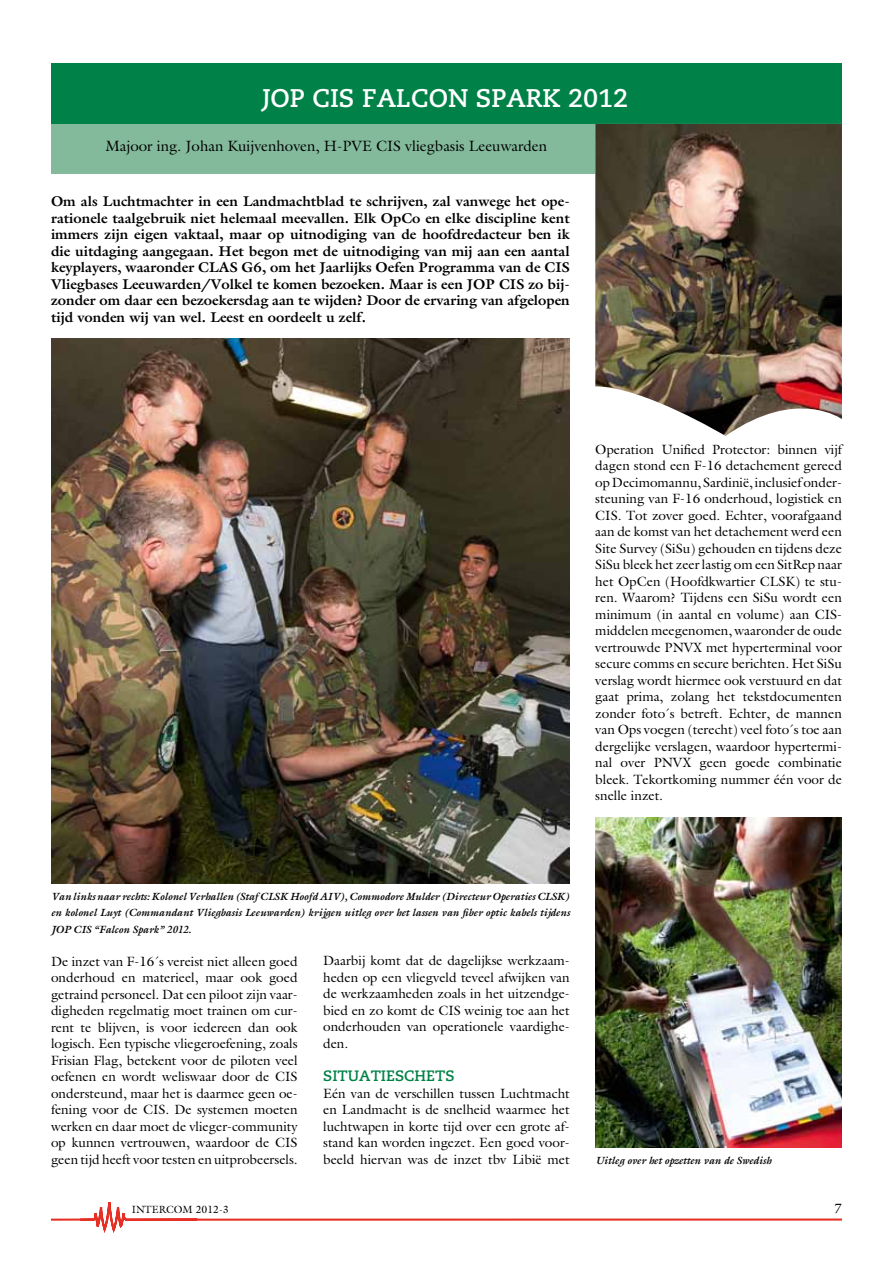
<style>
.page{position:relative;width:893px;height:1263px;background:#fff}
.page>*{position:absolute;margin:0;border:0;box-sizing:border-box;transform-origin:0 0}
.t1{font:700 25.5px "Caecilia";color:#fff}
.t2{font:15px "Galliard Std";color:#000}
.t3{font:700 15px "Caecilia";color:#008147}
.t4{font:700 14.25px/16.5px "Galliard Std";color:#000;text-align:justify}
.t5{font:13.5px/16.5px "Galliard Std";color:#000;text-align:justify}
.t6{font:italic 700 10.5px/16.5px "Galliard Std";color:#000;text-align:justify}
.t7{font:10.5px "Galliard Std";color:#000}
</style>
<div class="page">
<svg style="left:51px;top:1202px;width:791px;height:31px"></svg>
<div style="left:51px;top:64px;width:791px;height:60px;background:#008147"></div>
<div style="left:51px;top:124px;width:791px;height:49px;background:#83ba9b"></div>
<img style="left:595px;top:124px;width:247px;height:313px">
<img style="left:51px;top:338px;width:519px;height:545px">
<img style="left:595px;top:817px;width:247px;height:330px">
<h1 class="t1" style="left:262px;top:83px;width:368px">JOP CIS FALCON SPARK 2012</h1>
<p class="t2" style="left:106px;top:137px;width:443px">Majoor ing. Johan Kuijvenhoven, H-PVE CIS vliegbasis Leeuwarden</p>
<p class="t4" style="left:51px;top:193px;width:520px">Om als Luchtmachter in een Landmachtblad te schrijven, zal vanwege het ope&shy;rationele taalgebruik niet helemaal meevallen. Elk OpCo en elke discipline kent immers zijn eigen vaktaal, maar op uitnodiging van de hoofdredacteur ben ik die uitdaging aangegaan. Het begon met de uitnodiging van mij aan een aantal keyplayers, waaronder CLAS G6, om het Jaarlijks Oefen Programma van de CIS Vliegbases Leeuwarden/Volkel te komen bezoeken. Maar is een JOP CIS zo bij&shy;zonder om daar een bezoekersdag aan te wijden? Door de ervaring van afgelopen tijd vonden wij van wel. Leest en oordeelt u zelf.</p>
<p class="t5" style="left:595px;top:441px;width:248px">Operation Unified Protector: binnen vijf dagen stond een F-16 detachement gereed op Decimomannu, Sardinië, inclusief onder&shy;steuning van F-16 onderhoud, logistiek en CIS. Tot zover goed. Echter, voorafgaand aan de komst van het detachement werd een Site Survey (SiSu) gehouden en tijdens deze SiSu bleek het zeer lastig om een SitRep naar het OpCen (Hoofdkwartier CLSK) te stu&shy;ren. Waarom? Tijdens een SiSu wordt een minimum (in aantal en volume) aan CIS&shy;middelen meegenomen, waaronder de oude vertrouwde PNVX met hyperterminal voor secure comms en secure berichten. Het SiSu verslag wordt hiermee ook verstuurd en dat gaat prima, zolang het tekstdocumenten zonder foto´s betreft. Echter, de mannen van Ops voegen (terecht) veel foto´s toe aan dergelijke verslagen, waardoor hypertermi&shy;nal over PNVX geen goede combinatie bleek. Tekortkoming nummer één voor de snelle inzet.</p>
<p class="t6" style="left:51px;top:887px;width:520px">Van links naar rechts: Kolonel Verhallen (Staf CLSK Hoofd AIV), Commodore Mulder (Directeur Operaties CLSK) en kolonel Luyt (Commandant Vliegbasis Leeuwarden) krijgen uitleg over het lassen van fiber optic kabels tijdens JOP CIS “Falcon Spark” 2012.</p>
<p class="t5" style="left:51px;top:952px;width:248px">De inzet van F-16´s vereist niet alleen goed onderhoud en materieel, maar ook goed getraind personeel. Dat een piloot zijn vaar&shy;digheden regelmatig moet trainen om cur&shy;rent te blijven, is voor iedereen dan ook logisch. Een typische vliegeroefening, zoals Frisian Flag, betekent voor de piloten veel oefenen en wordt weliswaar door de CIS ondersteund, maar het is daarmee geen oe&shy;fening voor de CIS. De systemen moeten werken en daar moet de vlieger-community op kunnen vertrouwen, waardoor de CIS geen tijd heeft voor testen en uitprobeersels.</p>
<p class="t5" style="left:323px;top:952px;width:248px">Daarbij komt dat de dagelijkse werkzaam&shy;heden op een vliegveld teveel afwijken van de werkzaamheden zoals in het uitzendge&shy;bied en zo komt de CIS weinig toe aan het onderhouden van operationele vaardighe&shy;den.</p>
<p class="t3" style="left:323px;top:1067px;width:131px">SITUATIESCHETS</p>
<p class="t5" style="left:323px;top:1084px;width:248px">Eén van de verschillen tussen Luchtmacht en Landmacht is de snelheid waarmee het luchtwapen in korte tijd over een grote af&shy;stand kan worden ingezet. Een goed voor&shy;beeld hiervan was de inzet tbv Libië met</p>
<p class="t6" style="left:595px;top:1151px;width:177px">Uitleg over het opzetten van de Swedish</p>
<p class="t7" style="left:132px;top:1203px;width:99px">INTERCOM 2012-3</p>
<p class="t5" style="left:834px;top:1200px;width:9px">7</p>
</div>
